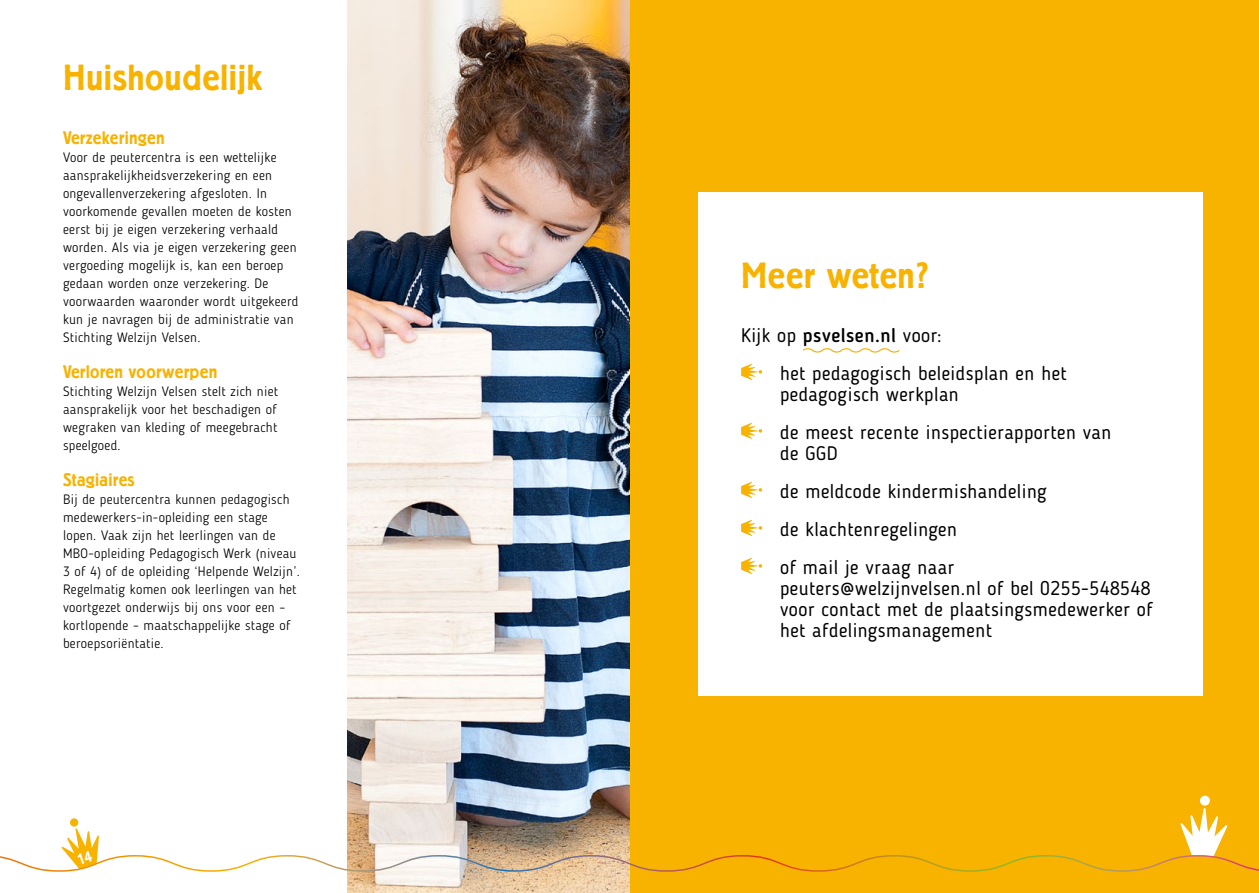
<style>
.page{position:relative;width:1259px;height:893px;background:#fff}
.page>*{position:absolute;margin:0;border:0;box-sizing:border-box;transform-origin:0 0}
.t1{font:500 36px "Berliner Grotesk";letter-spacing:.015em;color:#f8b200}
.t2{font:19.5px/38px "Blogger Sans";letter-spacing:.025em;color:#000}
.t3{font:500 18px "Berliner Grotesk";letter-spacing:.015em;color:#f8b200}
.t4{font:300 13.5px/18px "Blogger Sans";letter-spacing:.025em;color:#000}
.s1{font-weight:500}
</style>
<div class="page">
<div style="left:629px;top:0;width:630px;height:893px;background:#f8b200"></div>
<div style="left:698px;top:192px;width:504px;height:504px;background:#fff"></div>
<svg style="left:741px;top:364px;width:21px;height:16px"></svg>
<svg style="left:741px;top:423px;width:21px;height:16px"></svg>
<svg style="left:741px;top:482px;width:21px;height:16px"></svg>
<svg style="left:741px;top:520px;width:21px;height:16px"></svg>
<svg style="left:741px;top:558px;width:21px;height:16px"></svg>
<svg style="left:802px;top:348px;width:98px;height:5px"></svg>
<img style="left:348px;top:0;width:281px;height:893px">
<svg style="left:1199px;top:795px;width:11px;height:11px"></svg>
<svg style="left:0;top:808px;width:1259px;height:64px"></svg>
<h1 class="t1" style="left:63px;top:58px;width:201px">Huishoudelijk</h1>
<h3 class="t3" style="left:63px;top:128px;width:103px">Verzekeringen</h3>
<p class="t4" style="left:63px;top:148px;width:237px">Voor de peutercentra is een wettelijke aansprakelijkheidsverzekering en een ongevallenverzekering afgesloten. In voorkomende gevallen moeten de kosten eerst bij je eigen verzekering verhaald worden. Als via je eigen verzekering geen vergoeding mogelijk is, kan een beroep gedaan worden onze verzekering. De voorwaarden waaronder wordt uitgekeerd kun je navragen bij de administratie van Stichting Welzijn Velsen.</p>
<h3 class="t3" style="left:63px;top:362px;width:156px">Verloren voorwerpen</h3>
<p class="t4" style="left:63px;top:382px;width:216px;text-align:justify">Stichting Welzijn Velsen stelt zich niet aansprakelijk voor het beschadigen of wegraken van kleding of meegebracht speelgoed.</p>
<h3 class="t3" style="left:63px;top:470px;width:73px">Stagiaires</h3>
<p class="t4" style="left:63px;top:490px;width:238px">Bij de peutercentra kunnen pedagogisch medewerkers-in-opleiding een stage lopen. Vaak zijn het leerlingen van de MBO-opleiding Pedagogisch Werk (niveau 3 of 4) of de opleiding ‘Helpende Welzijn’.<br>Regelmatig komen ook leerlingen van het voortgezet onderwijs bij ons voor een – kortlopende – maatschappelijke stage of beroepsoriëntatie.</p>
<h1 class="t1" style="left:741px;top:256px;width:188px">Meer weten?</h1>
<h2 class="t2" style="left:780px;top:316px;width:288px;text-indent:-39px">Kijk op <span class="s1">psvelsen.nl</span> voor:<br>het pedagogisch beleidsplan en het</h2>
<h2 class="t2" style="left:780px;top:375px;width:333px">pedagogisch werkplan<br>de meest recente inspectierapporten van</h2>
<h2 class="t2" style="left:780px;top:434px;width:268px">de GGD<br>de meldcode kindermishandeling de klachtenregelingen<br>of mail je vraag naar</h2>
<h2 class="t2" style="left:780px;top:578px;width:374px;line-height:21px;text-align:justify">peuters@welzijnvelsen.nl of bel 0255-548548 voor contact met de plaatsingsmedewerker of het afdelingsmanagement</h2>
</div>
